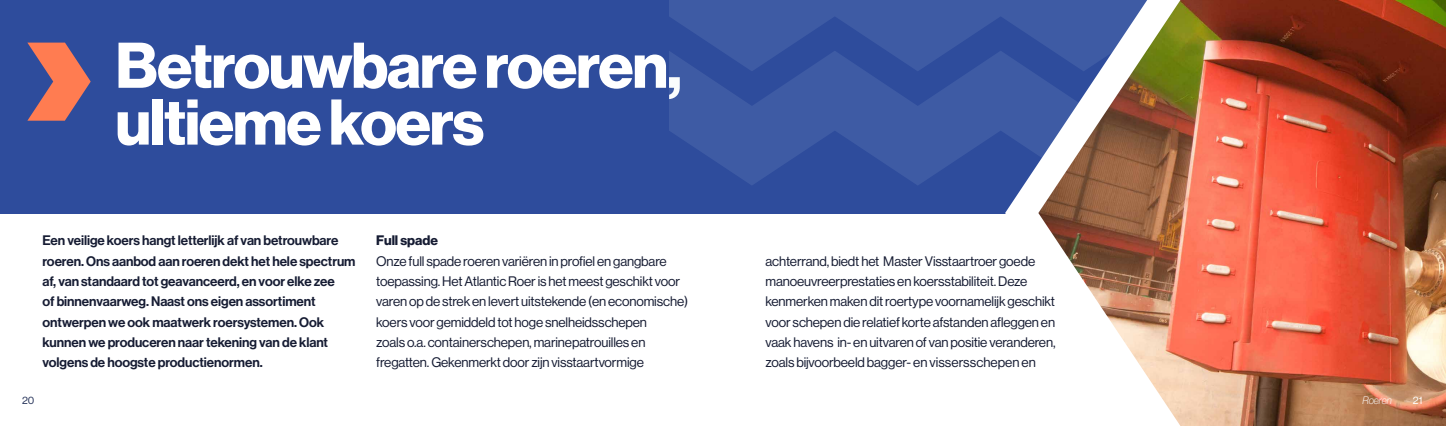
<style>
.page{position:relative;width:1446px;height:426px;background:#fff}
.page>*{position:absolute;margin:0;border:0;box-sizing:border-box;transform-origin:0 0}
.t1{font:63px/56.7px "N Haas Grotesk DS Pro 75 Bd";letter-spacing:-.02em;color:#fff}
.t2{font:13.5px/20.2px "N Haas Grotesk DS Pro 55 Rg";letter-spacing:-.01em;color:#161c33}
.t3{font:13.5px/20.2px "N Haas Grotesk DS Pro 65 Md";letter-spacing:-.005em;color:#161c33}
.t4{font:13.5px "N Haas Grotesk DS Pro 75 Bd";color:#161c33}
.t5{font:10.5px "N Haas Grotesk DS Pro 36 X Lt It";color:#fff}
.t6{font:10.5px "N Haas Grotesk DS Pro 55 Rg";color:#27345a}
.t7{font:10.5px "N Haas Grotesk DS Pro 55 Rg";color:#fff}
</style>
<div class="page">
<div style="left:0;top:0;width:1446px;height:213px;background:#2e4c9c"></div>
<svg style="left:27px;top:43px;width:64px;height:77px"></svg>
<svg style="left:669px;top:0;width:336px;height:185px;fill:#3e5ba4"></svg>
<img style="left:1180px;top:0;width:266px;height:425px">
<svg style="left:1005px;top:0;width:175px;height:425px"></svg>
<h1 class="t1" style="left:115px;top:38px;width:568px">Betrouwbare roeren, ultieme koers</h1>
<p class="t3" style="left:43px;top:230px;width:314px">Een veilige koers hangt letterlijk af van betrouwbare roeren. Ons aanbod aan roeren dekt het hele spectrum af, van standaard tot geavanceerd, en voor elke zee<br>of binnenvaarweg. Naast ons eigen assortiment ontwerpen we ook maatwerk roersystemen. Ook kunnen we produceren naar tekening van de klant volgens de hoogste productienormen.</p>
<p class="t4" style="left:376px;top:232px;width:63px">Full spade</p>
<p class="t2" style="left:376px;top:251px;width:313px">Onze full spade roeren variëren in profiel en gangbare toepassing. Het Atlantic Roer is het meest geschikt voor varen op de strek en levert uitstekende (en economische) koers voor gemiddeld tot hoge snelheidsschepen<br>zoals o.a. containerschepen, marinepatrouilles en fregatten. Gekenmerkt door zijn visstaartvormige</p>
<p class="t2" style="left:765px;top:251px;width:291px">achterrand, biedt het Master Visstaartroer goede manoeuvreerprestaties en koersstabiliteit. Deze kenmerken maken dit roertype voornamelijk geschikt voor schepen die relatief korte afstanden afleggen en vaak havens in- en uitvaren of van positie veranderen, zoals bijvoorbeeld bagger- en vissersschepen en</p>
<p class="t6" style="left:22px;top:394px;width:14px">20</p>
<p class="t5" style="left:1362px;top:394px;width:31px">Roeren</p>
<p class="t7" style="left:1413px;top:394px;width:11px">21</p>
</div>
